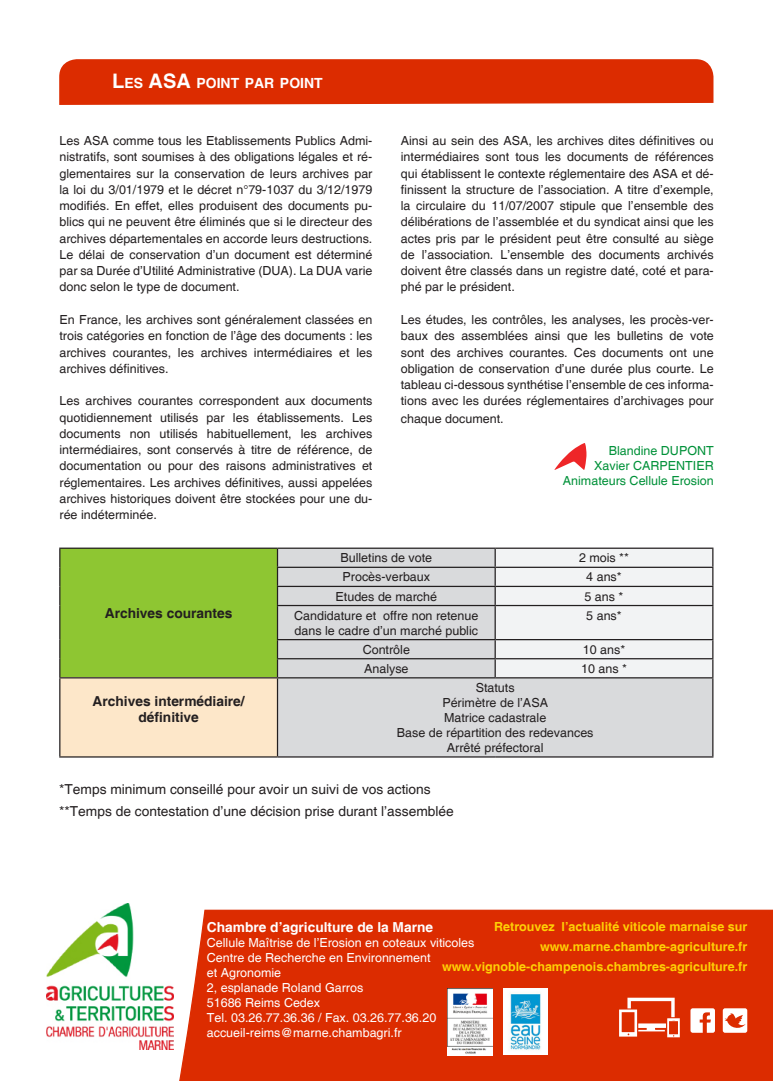
<style>
.page{position:relative;width:773px;height:1081px;background:#fff}
.page>*{position:absolute;margin:0;border:0;box-sizing:border-box;transform-origin:0 0}
.t1{font:700 20px "Helvetica";color:#fff}
.t2{font:700 14px "Helvetica";color:#fff}
.t3{font:13.75px/22.5px "Helvetica";color:#231f20}
.t4{font:700 13.75px/16.5px "Helvetica";color:#231f20;text-align:center}
.t5{font:700 13.75px "Helvetica";color:#fff}
.t6{font:12.5px/16.2px "Helvetica";color:#231f20;text-align:justify}
.t7{font:12.5px/15px "Helvetica";color:#fff}
.t8{font:700 12.5px/20px "Helvetica";color:#fed105;text-align:right}
.t9{font:12.5px/15px "Helvetica";color:#009139;text-align:right}
.s1{font-size:14px}
</style>
<div class="page">
<div style="left:59px;top:59px;width:654px;height:46px;background:#dc2c00"></div>
<svg style="left:554px;top:443px;width:32px;height:27px"></svg>
<div style="left:179px;top:909px;width:593px;height:172px;background:#dc2c00"></div>
<img style="left:46px;top:904px;width:128px;height:145px">
<img style="left:448px;top:988px;width:44px;height:67px">
<img style="left:503px;top:989px;width:44px;height:65px">
<div style="left:60px;top:548px;width:217px;height:130px;background:#8ec632"></div>
<div style="left:278px;top:549px;width:434px;height:207px;background:#d9dadc"></div>
<div style="left:60px;top:678px;width:217px;height:79px;background:#fde7c9"></div>
<hr style="left:59px;top:547px;width:218px;height:2px;background:#231f20">
<hr style="left:277px;top:547px;width:218px;height:2px;background:#231f20">
<hr style="left:495px;top:547px;width:218px;height:2px;background:#231f20">
<hr style="left:277px;top:567px;width:218px;height:1px;background:#231f20">
<svg style="left:59px;top:549px;width:1px;height:56px"></svg>
<hr style="left:277px;top:586px;width:218px;height:1px;background:#231f20">
<svg style="left:277px;top:549px;width:1px;height:56px"></svg>
<hr style="left:59px;top:605px;width:1px;height:34px;background:#231f20">
<hr style="left:277px;top:605px;width:218px;height:1px;background:#231f20">
<hr style="left:277px;top:606px;width:1px;height:33px;background:#231f20">
<hr style="left:277px;top:639px;width:218px;height:1px;background:#231f20">
<svg style="left:59px;top:639px;width:1px;height:38px"></svg>
<hr style="left:277px;top:658px;width:218px;height:1px;background:#231f20">
<svg style="left:277px;top:640px;width:1px;height:37px"></svg>
<svg style="left:494px;top:548px;width:219px;height:129px"></svg>
<hr style="left:59px;top:677px;width:218px;height:1px;background:#231f20">
<hr style="left:59px;top:678px;width:1px;height:78px;background:#231f20">
<hr style="left:277px;top:677px;width:218px;height:1px;background:#231f20">
<hr style="left:277px;top:678px;width:1px;height:78px;background:#231f20">
<hr style="left:495px;top:677px;width:218px;height:1px;background:#231f20">
<hr style="left:712px;top:678px;width:1px;height:78px;background:#231f20">
<hr style="left:59px;top:756px;width:218px;height:1px;background:#231f20">
<hr style="left:277px;top:756px;width:218px;height:1px;background:#231f20">
<hr style="left:495px;top:756px;width:218px;height:1px;background:#231f20">
<svg style="left:690px;top:1008px;width:24px;height:25px"></svg>
<svg style="left:722px;top:1008px;width:25px;height:25px"></svg>
<svg style="left:619px;top:997px;width:60px;height:40px"></svg>
<h1 class="t1" style="left:112px;top:68px;width:52px">L<span class="s1">ES</span> ASA</h1>
<p class="t2" style="left:196px;top:74px;width:128px">POINT PAR POINT</p>
<p class="t6" style="left:59px;top:133px;width:314px">Les ASA comme tous les Etablissements Publics Admi&shy;nistratifs, sont soumises à des obligations légales et ré&shy;glementaires sur la conservation de leurs archives par la loi du 3/01/1979 et le décret n°79-1037 du 3/12/1979 modifiés. En effet, elles produisent des documents pu&shy;blics qui ne peuvent être éliminés que si le directeur des archives départementales en accorde leurs destructions.<br>Le délai de conservation d’un document est déterminé par sa Durée d’Utilité Administrative (DUA). La DUA varie donc selon le type de document.</p>
<p class="t6" style="left:59px;top:312px;width:314px">En France, les archives sont généralement classées en trois catégories en fonction de l’âge des documents : les archives courantes, les archives intermédiaires et les archives définitives.</p>
<p class="t6" style="left:59px;top:393px;width:314px">Les archives courantes correspondent aux documents quotidiennement utilisés par les établissements. Les documents non utilisés habituellement, les archives intermédiaires, sont conservés à titre de référence, de documentation ou pour des raisons administratives et réglementaires. Les archives définitives, aussi appelées archives historiques doivent être stockées pour une du&shy;rée indéterminée.</p>
<p class="t6" style="left:401px;top:133px;width:314px">Ainsi au sein des ASA, les archives dites définitives ou intermédiaires sont tous les documents de références qui établissent le contexte réglementaire des ASA et dé&shy;finissent la structure de l’association. A titre d’exemple, la circulaire du 11/07/2007 stipule que l’ensemble des délibérations de l’assemblée et du syndicat ainsi que les actes pris par le président peut être consulté au siège de l’association. L’ensemble des documents archivés doivent être classés dans un registre daté, coté et para&shy;phé par le président.</p>
<p class="t6" style="left:401px;top:312px;width:314px">Les études, les contrôles, les analyses, les procès-ver&shy;baux des assemblées ainsi que les bulletins de vote sont des archives courantes. Ces documents ont une obligation de conservation d’une durée plus courte. Le tableau ci-dessous synthétise l’ensemble de ces informa&shy;tions avec les durées réglementaires d’archivages pour</p>
<p class="t6" style="left:401px;top:411px;width:104px">chaque document.</p>
<p class="t9" style="left:562px;top:444px;width:152px">Blandine DUPONT<br>Xavier CARPENTIER<br>Animateurs Cellule Erosion</p>
<p class="t4" style="left:105px;top:605px;width:129px">Archives courantes</p>
<p class="t6" style="left:340px;top:550px;width:93px">Bulletins de vote</p>
<p class="t6" style="left:579px;top:550px;width:52px">2 mois **</p>
<p class="t6" style="left:342px;top:569px;width:89px">Procès-verbaux</p>
<p class="t6" style="left:586px;top:569px;width:37px">4 ans*</p>
<p class="t6" style="left:335px;top:588px;width:103px">Etudes de marché</p>
<p class="t6" style="left:584px;top:588px;width:40px">5 ans *</p>
<p class="t6" style="left:294px;top:608px;width:186px;line-height:15px">Candidature et offre non retenue dans le cadre d’un marché public</p>
<p class="t6" style="left:586px;top:607px;width:37px">5 ans*</p>
<p class="t6" style="left:362px;top:642px;width:49px">Contrôle</p>
<p class="t6" style="left:582px;top:642px;width:44px">10 ans*</p>
<p class="t6" style="left:364px;top:661px;width:46px">Analyse</p>
<p class="t6" style="left:581px;top:661px;width:47px">10 ans *</p>
<p class="t6" style="left:397px;top:680px;width:198px;line-height:15px;text-align:center">Statuts<br>Périmètre de l’ASA<br>Matrice cadastrale<br>Base de répartition des redevances<br>Arrêté préfectoral</p>
<p class="t3" style="left:59px;top:778px;width:396px">*Temps minimum conseillé pour avoir un suivi de vos actions **Temps de contestation d’une décision prise durant l’assemblée</p>
<p class="t4" style="left:93px;top:693px;width:154px">Archives intermédiaire/ définitive</p>
<p class="t8" style="left:442px;top:917px;width:306px">Retrouvez l’actualité viticole marnaise sur www.marne.chambre-agriculture.fr www.vignoble-champenois.chambres-agriculture.fr</p>
<p class="t5" style="left:207px;top:919px;width:228px">Chambre d’agriculture de la Marne</p>
<p class="t7" style="left:207px;top:935px;width:269px">Cellule Maîtrise de l’Erosion en coteaux viticoles<br>Centre de Recherche en Environnement<br>et Agronomie<br>2, esplanade Roland Garros<br>51686 Reims Cedex<br>Tel. 03.26.77.36.36 / Fax. 03.26.77.36.20 accueil-reims@marne.chambagri.fr</p>
</div>
